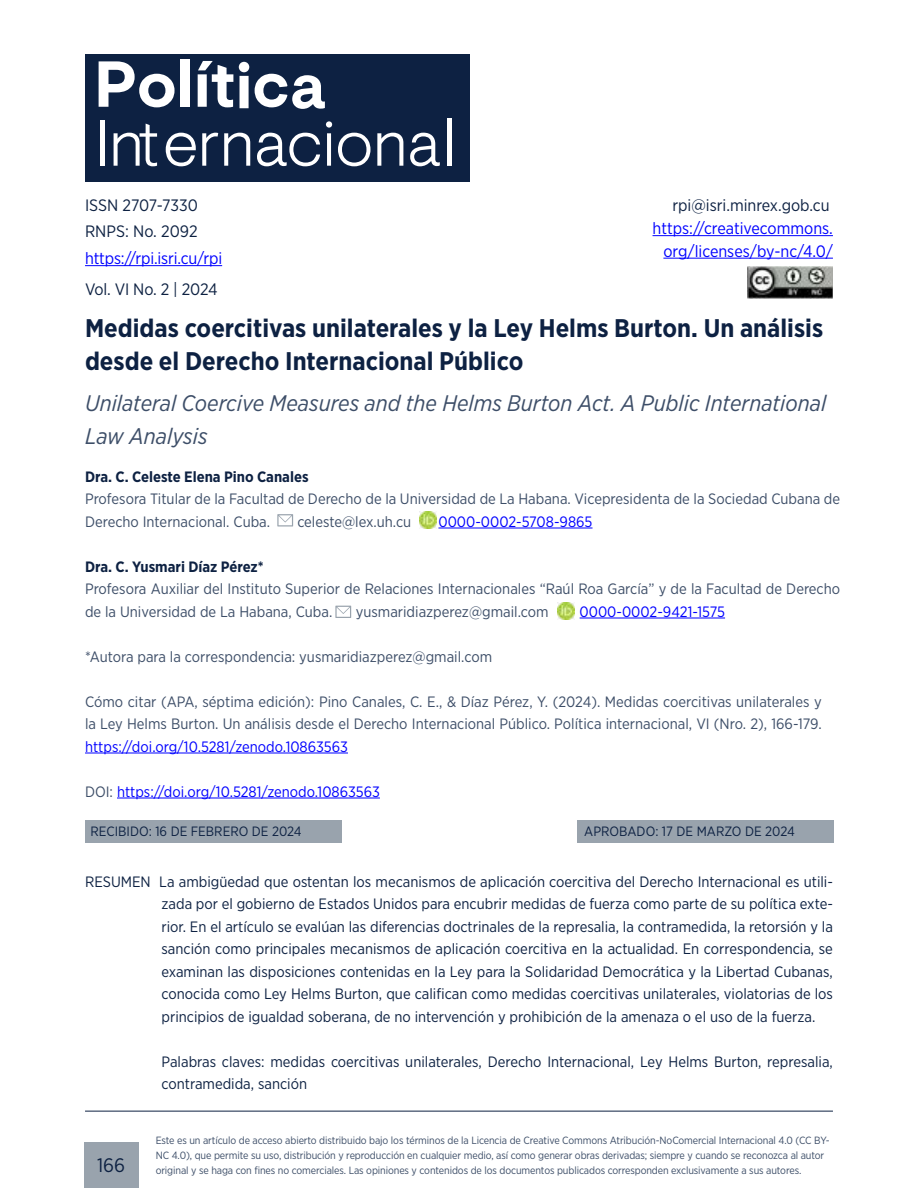
<style>
.page{position:relative;width:918px;height:1188px;background:#fff}
.page>*{position:absolute;margin:0;border:0;box-sizing:border-box;transform-origin:0 0}
.t1{font:700 25.5px/33px "Gotham Narrow";color:#0d2142}
.t2{font:italic 22.5px/33px "Gotham Narrow";color:#3d4e68}
.t3{font:19.5px "Gotham Narrow";color:#0d2142}
.t4{font:16.5px/22.5px "Gotham Narrow";color:#00f;text-align:right}
.t5{font:16.5px/25.5px "Gotham Narrow";color:#0d2142}
.t6{font:15px/22.5px "Gotham Narrow";color:#0d2142;text-align:justify}
.t7{font:15px/22.5px "Gotham Narrow";color:#3d4e68}
.t8{font:15px "Gotham Narrow";color:#00f}
.t9{font:700 15px "Gotham Narrow";color:#0d2142}
.t10{font:13.5px "Gotham Narrow";color:#0d2142}
.t11{font:10.5px/15px "Gotham Narrow";letter-spacing:-.01em;color:#3d4e68}
.s1{color:#3d4e68}
</style>
<div class="page">
<hr style="left:438px;top:528px;width:155px;height:1px;background:#00f">
<hr style="left:580px;top:618px;width:145px;height:1px;background:#00f">
<hr style="left:85px;top:1111px;width:748px;height:1px;background:#0d2142">
<div style="left:85px;top:54px;width:385px;height:128px;background:#0d2142"></div>
<svg style="left:99px;top:61px;width:76px;height:46px"></svg>
<div style="left:181px;top:59px;width:9px;height:48px;background:#fff"></div>
<svg style="left:198px;top:61px;width:35px;height:46px"></svg>
<svg style="left:239px;top:62px;width:10px;height:46px"></svg>
<svg style="left:255px;top:74px;width:70px;height:35px"></svg>
<div style="left:100px;top:120px;width:5px;height:46px;background:#fff"></div>
<svg style="left:114px;top:124px;width:43px;height:42px"></svg>
<svg style="left:166px;top:133px;width:30px;height:33px"></svg>
<svg style="left:202px;top:133px;width:16px;height:33px"></svg>
<svg style="left:224px;top:133px;width:26px;height:33px"></svg>
<svg style="left:257px;top:133px;width:63px;height:33px"></svg>
<svg style="left:326px;top:121px;width:6px;height:45px"></svg>
<svg style="left:338px;top:133px;width:33px;height:33px"></svg>
<svg style="left:377px;top:133px;width:26px;height:33px"></svg>
<svg style="left:410px;top:133px;width:30px;height:33px"></svg>
<hr style="left:448px;top:118px;width:4px;height:48px;background:#fff">
<hr style="left:85px;top:265px;width:137px;height:1px;background:#00f">
<hr style="left:653px;top:235px;width:180px;height:1px;background:#00f">
<hr style="left:663px;top:258px;width:170px;height:1px;background:#00f">
<img style="left:747px;top:267px;width:86px;height:32px">
<div style="left:85px;top:820px;width:256px;height:23px;background:#99a3ad"></div>
<div style="left:577px;top:820px;width:257px;height:23px;background:#99a3ad"></div>
<svg style="left:277px;top:514px;width:16px;height:13px"></svg>
<img style="left:420px;top:512px;width:17px;height:17px">
<svg style="left:335px;top:606px;width:16px;height:12px"></svg>
<img style="left:557px;top:602px;width:17px;height:17px">
<hr style="left:85px;top:753px;width:263px;height:1px;background:#00f">
<hr style="left:117px;top:798px;width:263px;height:1px;background:#00f">
<div style="left:84px;top:1143px;width:54px;height:45px;background:#99a3ad"></div>
<p class="t5" style="left:85px;top:193px;width:114px">ISSN 2707-7330<br>RNPS: No. 2092</p>
<p class="t4" style="left:85px;top:247px;width:139px">https://rpi.isri.cu/rpi</p>
<p class="t5" style="left:85px;top:277px;width:134px">Vol. VI No. 2 | 2024</p>
<p class="t5" style="left:672px;top:193px;width:159px">rpi@isri.minrex.gob.cu</p>
<p class="t4" style="left:653px;top:217px;width:182px">https://creativecommons. org/licenses/by-nc/4.0/</p>
<h1 class="t1" style="left:85px;top:311px;width:740px">Medidas coercitivas unilaterales y la Ley Helms Burton. Un análisis desde el Derecho Internacional Público</h1>
<h2 class="t2" style="left:85px;top:386px;width:743px">Unilateral Coercive Measures and the Helms Burton Act. A Public International<br>Law Analysis</h2>
<p class="t9" style="left:85px;top:467px;width:225px">Dra. C. Celeste Elena Pino Canales</p>
<p class="t7" style="left:85px;top:487px;width:757px">Profesora Titular de la Facultad de Derecho de la Universidad de La Habana. Vicepresidenta de la Sociedad Cubana de<br>Derecho Internacional. Cuba.</p>
<p class="t7" style="left:297px;top:510px;width:115px">celeste@lex.uh.cu</p>
<p class="t8" style="left:438px;top:512px;width:156px">0000-0002-5708-9865</p>
<p class="t9" style="left:85px;top:557px;width:180px">Dra. C. Yusmari Díaz Pérez*</p>
<p class="t7" style="left:85px;top:577px;width:757px">Profesora Auxiliar del Instituto Superior de Relaciones Internacionales “Raúl Roa García” y de la Facultad de Derecho de la Universidad de La Habana, Cuba.</p>
<p class="t7" style="left:356px;top:600px;width:194px">yusmaridiazperez@gmail.com</p>
<p class="t8" style="left:580px;top:602px;width:147px">0000-0002-9421-1575</p>
<p class="t7" style="left:85px;top:645px;width:409px">*Autora para la correspondencia: yusmaridiazperez@gmail.com</p>
<p class="t7" style="left:85px;top:690px;width:738px">Cómo citar (APA, séptima edición): Pino Canales, C. E., &amp; Díaz Pérez, Y. (2024). Medidas coercitivas unilaterales y la Ley Helms Burton. Un análisis desde el Derecho Internacional Público. Política internacional, VI (Nro. 2), 166-179.</p>
<p class="t8" style="left:85px;top:737px;width:264px">https://doi.org/10.5281/zenodo.10863563</p>
<p class="t8" style="left:85px;top:782px;width:296px"><span class="s1">DOI:</span> https://doi.org/10.5281/zenodo.10863563</p>
<p class="t10" style="left:91px;top:822px;width:213px">RECIBIDO: 16 DE FEBRERO DE 2024</p>
<p class="t10" style="left:584px;top:822px;width:212px">APROBADO: 17 DE MARZO DE 2024</p>
<p class="t6" style="left:162px;top:870px;width:673px;text-indent:-77px">RESUMEN La ambigüedad que ostentan los mecanismos de aplicación coercitiva del Derecho Internacional es utili&shy;zada por el gobierno de Estados Unidos para encubrir medidas de fuerza como parte de su política exte&shy;rior. En el artículo se evalúan las diferencias doctrinales de la represalia, la contramedida, la retorsión y la sanción como principales mecanismos de aplicación coercitiva en la actualidad. En correspondencia, se examinan las disposiciones contenidas en la Ley para la Solidaridad Democrática y la Libertad Cubanas, conocida como Ley Helms Burton, que califican como medidas coercitivas unilaterales, violatorias de los principios de igualdad soberana, de no intervención y prohibición de la amenaza o el uso de la fuerza.</p>
<p class="t6" style="left:162px;top:1050px;width:673px">Palabras claves: medidas coercitivas unilaterales, Derecho Internacional, Ley Helms Burton, represalia, contramedida, sanción</p>
<h3 class="t3" style="left:97px;top:1153px;width:30px">166</h3>
<p class="t11" style="left:156px;top:1133px;width:676px">Este es un artículo de acceso abierto distribuido bajo los términos de la Licencia de Creative Commons Atribución-NoComercial Internacional 4.0 (CC BY-<br>NC 4.0), que permite su uso, distribución y reproducción en cualquier medio, así como generar obras derivadas; siempre y cuando se reconozca al autor original y se haga con fines no comerciales. Las opiniones y contenidos de los documentos publicados corresponden exclusivamente a sus autores.</p>
</div>
